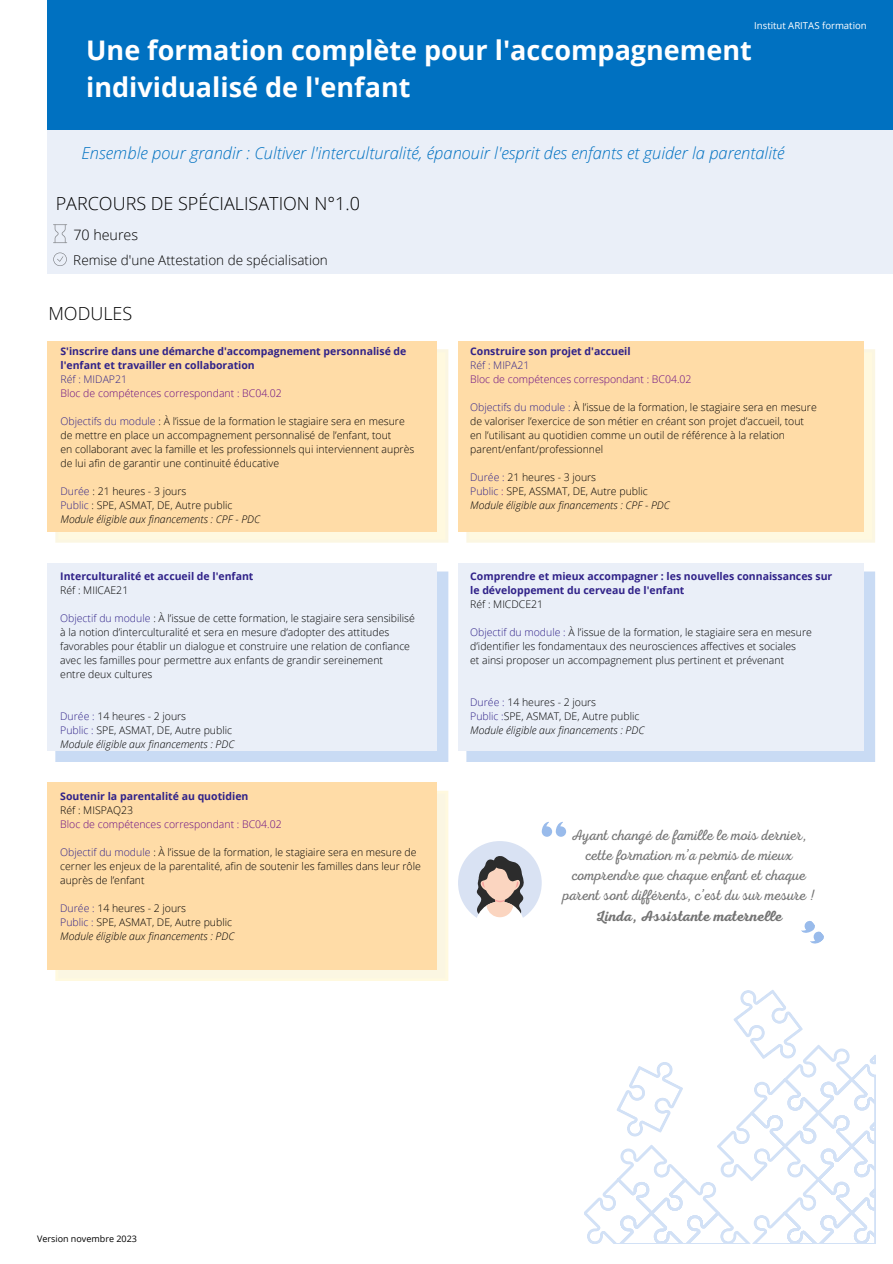
<style>
.page{position:relative;width:893px;height:1264px;background:#fff}
.page>*{position:absolute;margin:0;border:0;box-sizing:border-box;transform-origin:0 0}
.t1{font:700 27px/37.2px "Open Sans";color:#fff}
.t2{font:300 18px "Open Sans";color:#000}
.t3{font:italic 300 16.5px "Open Sans";color:#0071c1}
.t4{font:300 15px/20.2px "Nexa Script";color:#737373;text-align:center}
.t5{font:600 15px "Nexa Script";color:#737373}
.t6{font:300 14.25px "Open Sans";color:#000}
.t7{font:300 13.5px "Open Sans";color:#000}
.t8{font:300 10.5px/14px "Open Sans";color:#000}
.t9{font:700 10.5px/14px "Open Sans";color:#302289}
.t10{font:italic 300 10.5px "Open Sans";color:#000}
.t11{font:300 10.5px "Open Sans";color:#680a82}
.t12{font:300 10.5px "Open Sans";color:#302289}
.t13{font:9.6px "Open Sans";color:#fff}
.t14{font:9px "Open Sans";color:#000}
.s1{color:#302289}
.s2{color:#680a82}
</style>
<div class="page">
<div style="left:47px;top:112px;width:845px;height:162px;background:#eaeff8"></div>
<div style="left:47px;top:0;width:845px;height:129px;background:#0071c1"></div>
<div style="left:55px;top:349px;width:393px;height:193px;background:#fff9df"></div>
<div style="left:47px;top:341px;width:390px;height:190px;background:#ffdca7"></div>
<svg style="left:466px;top:349px;width:409px;height:193px;background:#fef5da"></svg>
<div style="left:458px;top:341px;width:405px;height:190px;background:#ffdca7"></div>
<svg style="left:53px;top:224px;width:14px;height:19px"></svg>
<svg style="left:466px;top:571px;width:409px;height:191px;background:#cbdcf4"></svg>
<div style="left:458px;top:563px;width:405px;height:187px;background:#eaeff8"></div>
<div style="left:55px;top:571px;width:393px;height:191px;background:#c9dbf4"></div>
<div style="left:47px;top:563px;width:390px;height:187px;background:#eaeff8"></div>
<svg style="left:584px;top:990px;width:291px;height:253px"></svg>
<svg style="left:541px;top:821px;width:25px;height:15px"></svg>
<svg style="left:801px;top:921px;width:23px;height:23px"></svg>
<svg style="left:53px;top:252px;width:14px;height:14px"></svg>
<div style="left:458px;top:841px;width:83px;height:83px;background:#d9e2f3;border-radius:50%"></div>
<svg style="left:475px;top:856px;width:49px;height:68px"></svg>
<div style="left:55px;top:791px;width:393px;height:190px;background:#fbf6e2"></div>
<div style="left:47px;top:782px;width:390px;height:187px;background:#ffdca7"></div>
<p class="t13" style="left:754px;top:19px;width:114px">Institut ARITAS formation</p>
<p class="t1" style="left:86px;top:31px;width:667px">Une formation complète pour l'accompagnement individualisé de l'enfant</p>
<p class="t3" style="left:81px;top:141px;width:704px">Ensemble pour grandir : Cultiver l'interculturalité, épanouir l'esprit des enfants et guider la parentalité</p>
<p class="t2" style="left:56px;top:191px;width:306px">PARCOURS DE SPÉCIALISATION N°1.0</p>
<p class="t6" style="left:73px;top:225px;width:66px">70 heures</p>
<p class="t7" style="left:73px;top:250px;width:256px">Remise d'une Attestation de spécialisation</p>
<p class="t2" style="left:48px;top:301px;width:85px">MODULES</p>
<p class="t9" style="left:60px;top:343px;width:347px">S'inscrire dans une démarche d'accompagnement personnalisé de l'enfant et travailler en collaboration</p>
<p class="t12" style="left:60px;top:371px;width:68px">Réf : MIDAP21</p>
<p class="t11" style="left:60px;top:385px;width:223px">Bloc de compétences correspondant : BC04.02</p>
<p class="t8" style="left:60px;top:413px;width:346px"><span class="s1">Objectifs du module</span> : À l’issue de la formation le stagiaire sera en mesure</p>
<p class="t8" style="left:60px;top:427px;width:332px">de mettre en place un accompagnement personnalisé de l’enfant, tout</p>
<p class="t8" style="left:60px;top:441px;width:355px">en collaborant avec la famille et les professionnels qui interviennent auprès de lui afin de garantir une continuité éducative</p>
<p class="t8" style="left:60px;top:483px;width:127px"><span class="s1">Durée</span> : 21 heures - 3 jours</p>
<p class="t8" style="left:60px;top:497px;width:173px"><span class="s1">Public</span> : SPE, ASMAT, DE, Autre public</p>
<p class="t10" style="left:60px;top:511px;width:201px">Module éligible aux financements : CPF - PDC</p>
<p class="t9" style="left:60px;top:569px;width:195px">Interculturalité et accueil de l'enfant</p>
<p class="t8" style="left:60px;top:583px;width:70px">Réf : MIICAE21</p>
<p class="t8" style="left:60px;top:611px;width:356px"><span class="s1">Objectif du module</span> : À l’issue de cette formation, le stagiaire sera sensibilisé</p>
<p class="t8" style="left:60px;top:625px;width:351px">à la notion d’interculturalité et sera en mesure d’adopter des attitudes favorables pour établir un dialogue et construire une relation de confiance avec les familles pour permettre aux enfants de grandir sereinement</p>
<p class="t8" style="left:60px;top:667px;width:94px">entre deux cultures</p>
<p class="t8" style="left:60px;top:709px;width:127px"><span class="s1">Durée :</span> 14 heures - 2 jours</p>
<p class="t8" style="left:60px;top:723px;width:173px"><span class="s1">Public :</span> SPE, ASMAT, DE, Autre public</p>
<p class="t10" style="left:60px;top:737px;width:176px">Module éligible aux financements : PDC</p>
<p class="t9" style="left:60px;top:788px;width:190px">Soutenir la parentalité au quotidien</p>
<p class="t8" style="left:60px;top:802px;width:74px">Réf : MISPAQ23</p>
<p class="t11" style="left:60px;top:816px;width:223px">Bloc de compétences correspondant : BC04.02</p>
<p class="t8" style="left:60px;top:844px;width:362px"><span class="s1">Objectif du module</span> : À l’issue de la formation, le stagiaire sera en mesure de cerner les enjeux de la parentalité, afin de soutenir les familles dans leur rôle auprès de l’enfant</p>
<p class="t8" style="left:60px;top:900px;width:127px"><span class="s1">Durée :</span> 14 heures - 2 jours</p>
<p class="t8" style="left:60px;top:914px;width:173px"><span class="s1">Public :</span> SPE, ASMAT, DE, Autre public</p>
<p class="t10" style="left:60px;top:928px;width:176px">Module éligible aux financements : PDC</p>
<p class="t9" style="left:470px;top:343px;width:162px">Construire son projet d'accueil</p>
<p class="t12" style="left:470px;top:357px;width:61px">Réf : MIPA21</p>
<p class="t11" style="left:470px;top:371px;width:223px">Bloc de compétences correspondant : BC04.02</p>
<p class="t8" style="left:470px;top:399px;width:348px"><span class="s1">Objectifs du module :</span> À l’issue de la formation, le stagiaire sera en mesure</p>
<p class="t8" style="left:470px;top:413px;width:335px">de valoriser l’exercice de son métier en créant son projet d’accueil, tout</p>
<p class="t8" style="left:470px;top:427px;width:316px">en l’utilisant au quotidien comme un outil de référence à la relation parent/enfant/professionnel</p>
<p class="t8" style="left:470px;top:469px;width:127px"><span class="s1">Durée :</span> 21 heures - 3 jours</p>
<p class="t8" style="left:470px;top:483px;width:179px"><span class="s1">Public</span> <span class="s2">:</span> SPE, ASSMAT, DE, Autre public</p>
<p class="t10" style="left:470px;top:497px;width:201px">Module éligible aux financements : CPF - PDC</p>
<p class="t9" style="left:470px;top:569px;width:363px">Comprendre et mieux accompagner : les nouvelles connaissances sur le développement du cerveau de l'enfant</p>
<p class="t8" style="left:470px;top:597px;width:74px">Réf : MICDCE21</p>
<p class="t8" style="left:470px;top:625px;width:343px"><span class="s1">Objectif du module :</span> À l’issue de la formation, le stagiaire sera en mesure d’identifier les fondamentaux des neurosciences affectives et sociales</p>
<p class="t8" style="left:470px;top:653px;width:315px">et ainsi proposer un accompagnement plus pertinent et prévenant</p>
<p class="t8" style="left:470px;top:695px;width:127px"><span class="s1">Durée :</span> 14 heures - 2 jours</p>
<p class="t8" style="left:470px;top:709px;width:171px"><span class="s1">Public :</span>SPE, ASMAT, DE, Autre public</p>
<p class="t10" style="left:470px;top:723px;width:176px">Module éligible aux financements : PDC</p>
<p class="t4" style="left:563px;top:824px;width:254px">Ayant changé de famille le mois dernier, cette formation m’a permis de mieux comprendre que chaque enfant et chaque parent sont différents, c’est du sur mesure !</p>
<p class="t5" style="left:596px;top:907px;width:188px">Linda, Assistante maternelle</p>
<p class="t14" style="left:37px;top:1232px;width:101px">Version novembre 2023</p>
</div>
